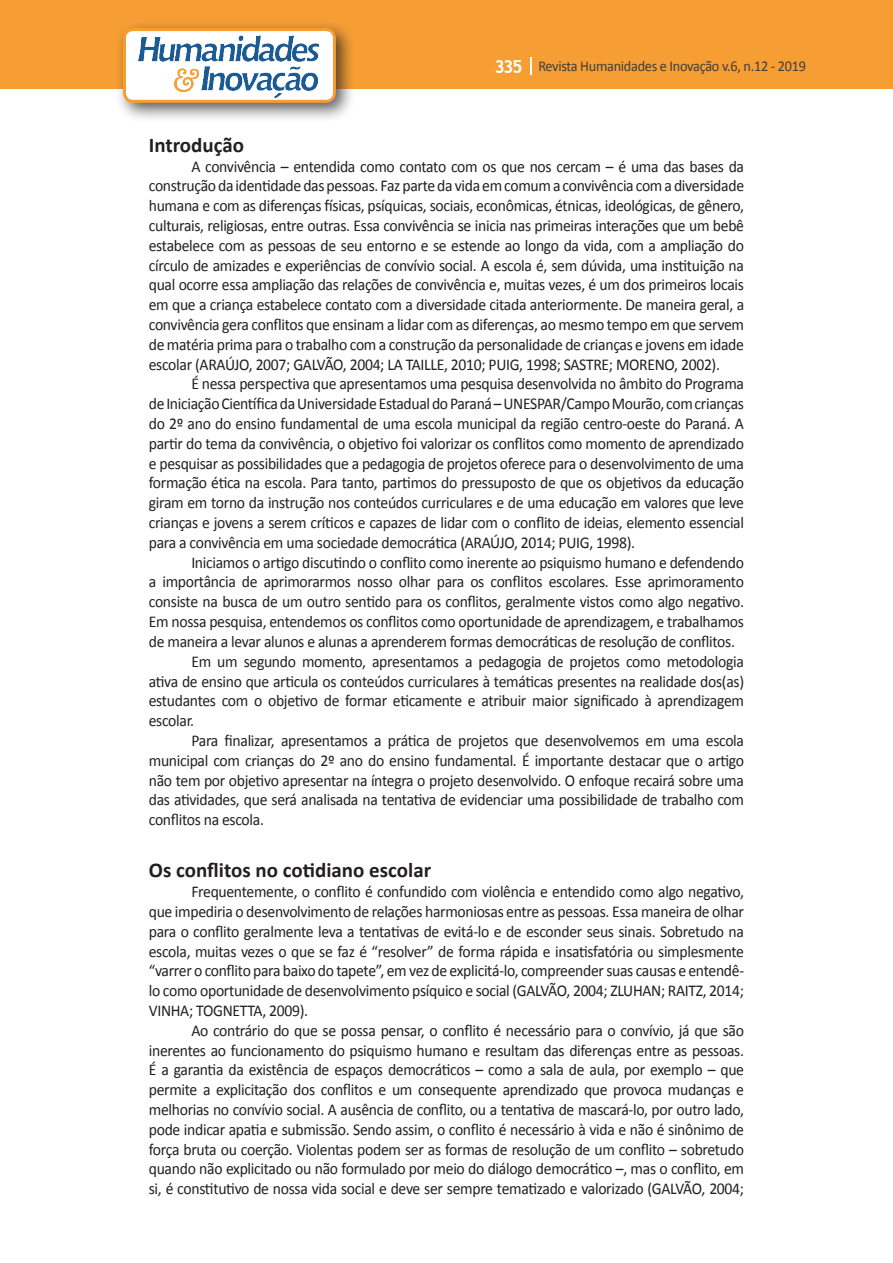
<style>
.page{position:relative;width:893px;height:1263px;background:#fff}
.page>*{position:absolute;margin:0;border:0;box-sizing:border-box;transform-origin:0 0}
.Titulo_2{font:700 21px "Calibri";color:#231f20}
.t1{font:700 18px "Trebuchet MS";color:#fff}
.texto{font:16.5px/19.8px "Calibri";letter-spacing:-.02em;color:#231f20;text-align:justify;scale:.95 1}
.texto-2{font:15px "Calibri";letter-spacing:-.02em;color:#3e3e3f;scale:.95 1}
</style>
<div class="page">
<div style="left:0;top:0;width:893px;height:88px;background:#f69e34"></div>
<svg style="left:530px;top:57px;width:2px;height:18px"></svg>
<div style="left:115px;top:20px;width:241px;height:103px;background:#231f20;opacity:.75"></div>
<div style="left:125px;top:30px;width:209px;height:71px;background:#fff;border-radius:9px"></div>
<img style="left:138px;top:35px;width:181px;height:62px">
<div style="left:123px;top:28px;width:213px;height:75px;border:3px solid #f69e34;border-radius:9px"></div>
<p class="t1" style="left:495px;top:55px;width:30px">335</p>
<p class="texto-2" style="left:538px;top:57px;width:283px">Revista Humanidades e Inovação v.6, n.12 - 2019</p>
<p class="Titulo_2" style="left:149px;top:131px;width:97px">Introdução</p>
<p class="texto" style="left:149px;top:156px;width:628px;text-indent:43px">A convivência – entendida como contato com os que nos cercam – é uma das bases da construção da identidade das pessoas. Faz parte da vida em comum a convivência com a diversidade humana e com as diferenças físicas, psíquicas, sociais, econômicas, étnicas, ideológicas, de gênero, culturais, religiosas, entre outras. Essa convivência se inicia nas primeiras interações que um bebê estabelece com as pessoas de seu entorno e se estende ao longo da vida, com a ampliação do círculo de amizades e experiências de convívio social. A escola é, sem dúvida, uma instituição na qual ocorre essa ampliação das relações de convivência e, muitas vezes, é um dos primeiros locais em que a criança estabelece contato com a diversidade citada anteriormente. De maneira geral, a convivência gera conflitos que ensinam a lidar com as diferenças, ao mesmo tempo em que servem de matéria prima para o trabalho com a construção da personalidade de crianças e jovens em idade escolar (ARAÚJO, 2007; GALVÃO, 2004; LA TAILLE, 2010; PUIG, 1998; SASTRE; MORENO, 2002).</p>
<p class="texto" style="left:149px;top:374px;width:628px;text-indent:43px">É nessa perspectiva que apresentamos uma pesquisa desenvolvida no âmbito do Programa de Iniciação Científica da Universidade Estadual do Paraná – UNESPAR/Campo Mourão, com crianças do 2º ano do ensino fundamental de uma escola municipal da região centro-oeste do Paraná. A partir do tema da convivência, o objetivo foi valorizar os conflitos como momento de aprendizado e pesquisar as possibilidades que a pedagogia de projetos oferece para o desenvolvimento de uma formação ética na escola. Para tanto, partimos do pressuposto de que os objetivos da educação giram em torno da instrução nos conteúdos curriculares e de uma educação em valores que leve crianças e jovens a serem críticos e capazes de lidar com o conflito de ideias, elemento essencial para a convivência em uma sociedade democrática (ARAÚJO, 2014; PUIG, 1998).</p>
<p class="texto" style="left:149px;top:552px;width:628px;text-indent:43px">Iniciamos o artigo discutindo o conflito como inerente ao psiquismo humano e defendendo a importância de aprimorarmos nosso olhar para os conflitos escolares. Esse aprimoramento consiste na busca de um outro sentido para os conflitos, geralmente vistos como algo negativo.<br>Em nossa pesquisa, entendemos os conflitos como oportunidade de aprendizagem, e trabalhamos de maneira a levar alunos e alunas a aprenderem formas democráticas de resolução de conflitos.</p>
<p class="texto" style="left:149px;top:651px;width:628px;text-indent:43px">Em um segundo momento, apresentamos a pedagogia de projetos como metodologia ativa de ensino que articula os conteúdos curriculares à temáticas presentes na realidade dos(as) estudantes com o objetivo de formar eticamente e atribuir maior significado à aprendizagem escolar.</p>
<p class="texto" style="left:149px;top:730px;width:628px;text-indent:43px">Para finalizar, apresentamos a prática de projetos que desenvolvemos em uma escola municipal com crianças do 2º ano do ensino fundamental. É importante destacar que o artigo não tem por objetivo apresentar na íntegra o projeto desenvolvido. O enfoque recairá sobre uma das atividades, que será analisada na tentativa de evidenciar uma possibilidade de trabalho com conflitos na escola.</p>
<p class="Titulo_2" style="left:149px;top:857px;width:284px">Os conflitos no cotidiano escolar</p>
<p class="texto" style="left:149px;top:882px;width:628px;text-indent:43px">Frequentemente, o conflito é confundido com violência e entendido como algo negativo, que impediria o desenvolvimento de relações harmoniosas entre as pessoas. Essa maneira de olhar para o conflito geralmente leva a tentativas de evitá-lo e de esconder seus sinais. Sobretudo na escola, muitas vezes o que se faz é “resolver” de forma rápida e insatisfatória ou simplesmente “varrer o conflito para baixo do tapete”, em vez de explicitá-lo, compreender suas causas e entendê&shy;lo como oportunidade de desenvolvimento psíquico e social (GALVÃO, 2004; ZLUHAN; RAITZ, 2014; VINHA; TOGNETTA, 2009).</p>
<p class="texto" style="left:149px;top:1020px;width:628px;text-indent:43px">Ao contrário do que se possa pensar, o conflito é necessário para o convívio, já que são inerentes ao funcionamento do psiquismo humano e resultam das diferenças entre as pessoas.<br>É a garantia da existência de espaços democráticos – como a sala de aula, por exemplo – que permite a explicitação dos conflitos e um consequente aprendizado que provoca mudanças e melhorias no convívio social. A ausência de conflito, ou a tentativa de mascará-lo, por outro lado, pode indicar apatia e submissão. Sendo assim, o conflito é necessário à vida e não é sinônimo de força bruta ou coerção. Violentas podem ser as formas de resolução de um conflito – sobretudo quando não explicitado ou não formulado por meio do diálogo democrático –, mas o conflito, em si, é constitutivo de nossa vida social e deve ser sempre tematizado e valorizado (GALVÃO, 2004;</p>
</div>
